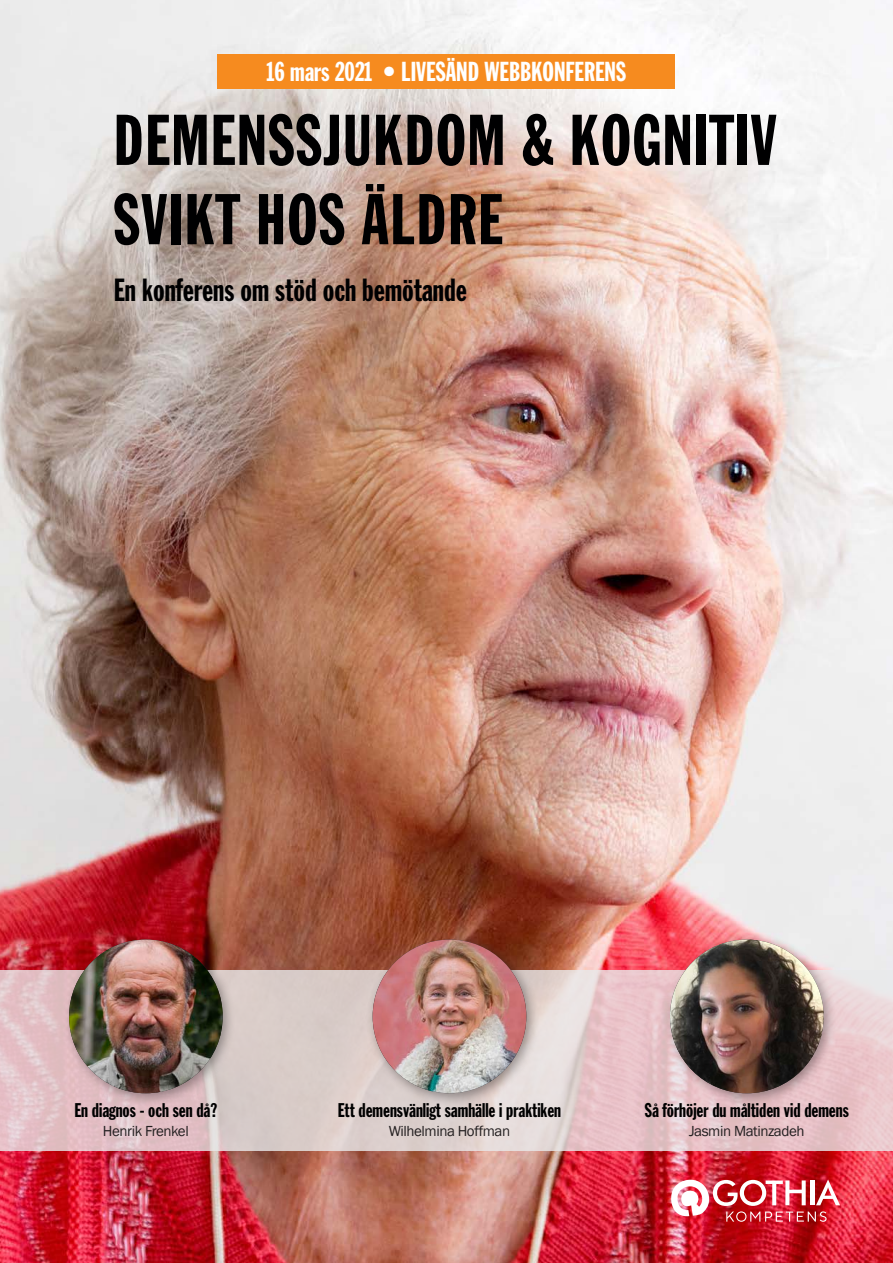
<style>
.page{position:relative;width:893px;height:1263px;background:#fff}
.page>*{position:absolute;margin:0;border:0;box-sizing:border-box;transform-origin:0 0}
.Rubrik_30pt{font:70.5px/79.3px "Franklin Gothic Std Extra Cond";letter-spacing:.02em;color:#000001}
.Rubrik_30pt-2{font:31.5px "Franklin Gothic Std Extra Cond";color:#000001}
.t1{font:27px "Franklin Gothic Std Extra Cond";color:#fff}
.t2{font:19.5px "Franklin Gothic Std Extra Cond";color:#000}
.t3{font:15px "Franklin Gothic";letter-spacing:-.03em;color:#231f20}
</style>
<div class="page">
<img style="left:0;top:0;width:893px;height:1263px">
<div style="left:218px;top:54px;width:457px;height:34px;background:#f68b1f"></div>
<svg style="left:0;top:970px;width:893px;height:181px;background:#e1cacb"></svg>
<div style="left:62px;top:933px;width:174px;height:173px;background:#231f20;opacity:.4"></div>
<img style="left:69px;top:939px;width:154px;height:154px;border-radius:77px">
<div style="left:366px;top:933px;width:173px;height:173px;background:#231f20;opacity:.4"></div>
<img style="left:373px;top:939px;width:153px;height:154px;border-radius:77px">
<div style="left:663px;top:933px;width:174px;height:173px;background:#231f20;opacity:.4"></div>
<img style="left:670px;top:939px;width:154px;height:154px;border-radius:77px">
<img style="left:671px;top:1179px;width:169px;height:43px">
<p class="t1" style="left:267px;top:57px;width:360px">16 mars 2021 • LIVESÄND WEBBKONFERENS</p>
<p class="Rubrik_30pt" style="left:114px;top:103px;width:664px">DEMENSSJUKDOM &amp; KOGNITIV<br>SVIKT HOS ÄLDRE</p>
<p class="Rubrik_30pt-2" style="left:114px;top:273px;width:355px">En konferens om stöd och bemötande</p>
<p class="t2" style="left:74px;top:1100px;width:145px">En diagnos - och sen då?</p>
<p class="t3" style="left:103px;top:1122px;width:87px">Henrik Frenkel</p>
<p class="t2" style="left:338px;top:1100px;width:225px">Ett demensvänligt samhälle i praktiken</p>
<p class="t3" style="left:389px;top:1122px;width:123px">Wilhelmina Hoffman</p>
<p class="t2" style="left:645px;top:1100px;width:206px">Så förhöjer du måltiden vid demens</p>
<p class="t3" style="left:689px;top:1122px;width:117px">Jasmin Matinzadeh</p>
</div>
